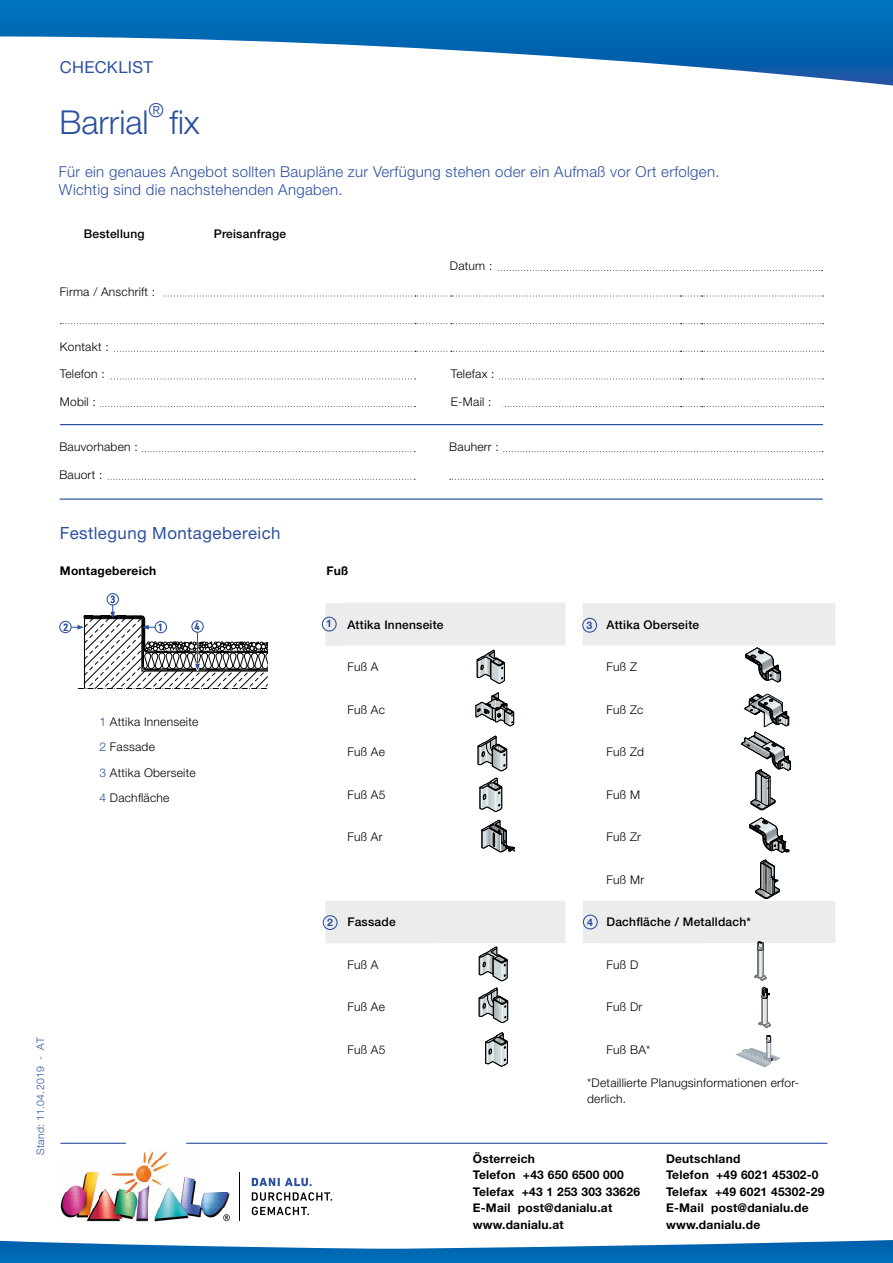
<style>
.page{position:relative;width:893px;height:1263px;background:#fff}
.page>*{position:absolute;margin:0;border:0;box-sizing:border-box;transform-origin:0 0}
.t1{font:300 33px "Helvetica Neue LT Pro";color:#2c51a0}
.t2{font:300 19.2px "Helvetica Neue LT Pro";color:#2c51a0}
.t3{font:16.8px "Helvetica Neue LT Pro";letter-spacing:.025em;color:#2c51a0}
.t4{font:16.5px "Helvetica Neue LT Pro";letter-spacing:.02em;color:#2c51a0}
.t5{font:300 15px/18px "Helvetica Neue LT Pro";letter-spacing:.02em;color:#2c51a0}
.t6{font:300 12px/25.5px "Helvetica Neue LT Pro";letter-spacing:.02em;color:#000}
.t7{font:700 12px/16.5px "Helvetica Neue LT Pro";letter-spacing:.02em;color:#000}
.t8{font:500 12px "Helvetica Neue LT Pro";letter-spacing:.02em;color:#000}
.t9{font:500 10.65px "DIN Next LT Pro";color:#2c51a0;scale:.9 1}
.t10{font:300 10.5px "Helvetica Neue LT Pro";letter-spacing:.02em;color:#2c51a0}
.t11{font:700 10.5px "Helvetica Neue LT Pro";color:#2c51a0}
.s1{color:#fff}
.s2{color:#2c51a0}
</style>
<div class="page">
<svg style="left:0;top:0;width:893px;height:86px"></svg>
<svg style="left:0;top:1240px;width:893px;height:23px"></svg>
<hr style="left:60px;top:1143px;width:66px;height:1px;background:#2c51a0">
<hr style="left:186px;top:1143px;width:642px;height:1px;background:#2c51a0">
<img style="left:60px;top:1150px;width:180px;height:72px">
<svg style="left:252px;top:1178px;width:60px;height:8px"></svg>
<svg style="left:252px;top:1192px;width:80px;height:9px"></svg>
<svg style="left:252px;top:1207px;width:57px;height:8px"></svg>
<hr style="left:240px;top:1172px;width:1px;height:49px;background:#000">
<div style="left:107px;top:593px;width:12px;height:12px;border:1px solid #2c51a0;border-radius:50%"></div>
<div style="left:60px;top:621px;width:12px;height:12px;border:1px solid #2c51a0;border-radius:50%"></div>
<svg style="left:68px;top:602px;width:200px;height:87px"></svg>
<div style="left:155px;top:621px;width:12px;height:12px;background:#fff;border-radius:50%"></div>
<div style="left:155px;top:621px;width:12px;height:12px;border:1px solid #2c51a0;border-radius:50%"></div>
<svg style="left:325px;top:603px;width:510px;height:340px;fill:#ececec"></svg>
<svg style="left:344px;top:646px;width:491px;height:422px"></svg>
<svg style="left:566px;top:603px;width:16px;height:465px"></svg>
<hr style="left:344px;top:603px;width:92px;height:1px;background:#ececec">
<hr style="left:436px;top:603px;width:130px;height:1px;background:#ececec">
<svg style="left:476px;top:649px;width:30px;height:36px"></svg>
<svg style="left:745px;top:647px;width:36px;height:36px"></svg>
<svg style="left:475px;top:692px;width:39px;height:35px"></svg>
<svg style="left:477px;top:735px;width:31px;height:78px"></svg>
<svg style="left:482px;top:820px;width:33px;height:32px"></svg>
<svg style="left:749px;top:817px;width:40px;height:36px"></svg>
<svg style="left:755px;top:860px;width:25px;height:39px"></svg>
<svg style="left:478px;top:946px;width:31px;height:78px"></svg>
<svg style="left:758px;top:987px;width:13px;height:41px"></svg>
<svg style="left:485px;top:1031px;width:24px;height:37px"></svg>
<div style="left:322px;top:617px;width:15px;height:14px;border:1px solid #2c51a0;border-radius:50%"></div>
<div style="left:323px;top:915px;width:15px;height:15px;border:1px solid #2c51a0;border-radius:50%"></div>
<div style="left:582px;top:618px;width:15px;height:15px;border:1px solid #2c51a0;border-radius:50%"></div>
<div style="left:583px;top:914px;width:15px;height:15px;border:1px solid #2c51a0;border-radius:50%"></div>
<svg style="left:163px;top:296px;width:661px;height:1px"></svg>
<svg style="left:60px;top:323px;width:764px;height:1px"></svg>
<svg style="left:114px;top:351px;width:710px;height:1px"></svg>
<svg style="left:109px;top:378px;width:306px;height:1px"></svg>
<svg style="left:499px;top:378px;width:325px;height:1px"></svg>
<svg style="left:100px;top:406px;width:315px;height:1px"></svg>
<svg style="left:504px;top:406px;width:320px;height:1px"></svg>
<svg style="left:496px;top:270px;width:327px;height:1px"></svg>
<svg style="left:142px;top:451px;width:273px;height:1px"></svg>
<svg style="left:107px;top:479px;width:308px;height:1px"></svg>
<svg style="left:503px;top:451px;width:320px;height:1px"></svg>
<svg style="left:450px;top:479px;width:373px;height:1px"></svg>
<svg style="left:735px;top:1035px;width:46px;height:32px"></svg>
<svg style="left:754px;top:941px;width:12px;height:39px"></svg>
<svg style="left:741px;top:693px;width:50px;height:118px"></svg>
<hr style="left:60px;top:498px;width:763px;height:2px;background:#2c51a0">
<hr style="left:60px;top:424px;width:763px;height:1px;background:#2c51a0">
<h3 class="t4" style="left:60px;top:57px;width:95px">CHECKLIST</h3>
<h2 class="t2" style="left:149px;top:99px;width:17px">®</h2>
<h1 class="t1" style="left:60px;top:102px;width:90px">Barrial</h1>
<h1 class="t1" style="left:169px;top:102px;width:32px">fix</h1>
<p class="t5" style="left:59px;top:163px;width:662px">Für ein genaues Angebot sollten Baupläne zur Verfügung stehen oder ein Aufmaß vor Ort erfolgen.<br>Wichtig sind die nachstehenden Angaben.</p>
<p class="t8" style="left:214px;top:227px;width:74px">Preisanfrage</p>
<p class="t8" style="left:84px;top:227px;width:62px">Bestellung</p>
<p class="t6" style="left:60px;top:278px;width:101px">Firma / Anschrift :<span class="s1">.</span></p>
<p class="t6" style="left:450px;top:253px;width:44px">Datum :</p>
<p class="t6" style="left:60px;top:334px;width:50px">Kontakt :</p>
<p class="t6" style="left:60px;top:361px;width:46px">Telefon :</p>
<p class="t6" style="left:451px;top:361px;width:45px">Telefax :</p>
<p class="t6" style="left:60px;top:389px;width:38px">Mobil :</p>
<p class="t6" style="left:451px;top:389px;width:49px">E-Mail :<span class="s1">..</span></p>
<p class="t6" style="left:59px;top:434px;width:80px">Bauvorhaben :</p>
<p class="t6" style="left:449px;top:434px;width:51px">Bauherr :</p>
<p class="t6" style="left:59px;top:462px;width:45px">Bauort :</p>
<p class="t10" style="left:34px;top:1155px;width:119px;rotate:-90deg">Stand: 11.04.2019 - AT</p>
<h3 class="t3" style="left:60px;top:522px;width:222px">Festlegung Montagebereich</h3>
<p class="t7" style="left:60px;top:562px;width:98px">Montagebereich</p>
<p class="t7" style="left:326px;top:562px;width:24px">Fuß</p>
<p class="t9" style="left:110px;top:593px;width:7px">3</p>
<p class="t9" style="left:63px;top:621px;width:7px">2</p>
<p class="t9" style="left:158px;top:621px;width:7px">1</p>
<p class="t9" style="left:194px;top:620px;width:7px">4</p>
<p class="t6" style="left:99px;top:709px;width:100px"><span class="s2">1</span> Attika Innenseite<br><span class="s2">2</span> Fassade<br><span class="s2">3</span> Attika Oberseite<br><span class="s2">4</span> Dachfläche</p>
<p class="t11" style="left:326px;top:617px;width:7px">1</p>
<p class="t11" style="left:327px;top:916px;width:7px">2</p>
<p class="t8" style="left:347px;top:617px;width:98px">Attika Innenseite</p>
<p class="t8" style="left:606px;top:617px;width:94px">Attika Oberseite</p>
<p class="t6" style="left:347px;top:654px;width:33px">Fuß A</p>
<p class="t6" style="left:606px;top:654px;width:32px">Fuß Z</p>
<p class="t6" style="left:347px;top:696px;width:39px">Fuß Ac</p>
<p class="t6" style="left:606px;top:696px;width:38px">Fuß Zc</p>
<p class="t6" style="left:347px;top:739px;width:39px">Fuß Ae</p>
<p class="t6" style="left:606px;top:739px;width:39px">Fuß Zd</p>
<p class="t6" style="left:347px;top:781px;width:40px">Fuß A5</p>
<p class="t6" style="left:606px;top:781px;width:35px">Fuß M</p>
<p class="t6" style="left:347px;top:824px;width:37px">Fuß Ar</p>
<p class="t6" style="left:606px;top:824px;width:36px">Fuß Zr</p>
<p class="t6" style="left:606px;top:866px;width:39px">Fuß Mr</p>
<p class="t8" style="left:347px;top:915px;width:50px">Fassade</p>
<p class="t8" style="left:606px;top:915px;width:146px">Dachfläche / Metalldach*</p>
<p class="t6" style="left:347px;top:952px;width:33px">Fuß A</p>
<p class="t6" style="left:606px;top:952px;width:33px">Fuß D</p>
<p class="t6" style="left:347px;top:994px;width:39px">Fuß Ae</p>
<p class="t6" style="left:606px;top:994px;width:37px">Fuß Dr</p>
<p class="t6" style="left:347px;top:1037px;width:40px">Fuß A5</p>
<p class="t6" style="left:606px;top:1037px;width:45px">Fuß BA*</p>
<p class="t11" style="left:587px;top:618px;width:7px">3</p>
<p class="t11" style="left:587px;top:915px;width:7px">4</p>
<p class="t6" style="left:587px;top:1074px;width:214px;line-height:16.8px">*Detaillierte Planugsinformationen erfor&shy;derlich.</p>
<p class="t7" style="left:473px;top:1150px;width:169px">Österreich<br>Telefon +43 650 6500 000<br>Telefax +43 1 253 303 33626<br>E-Mail post@danialu.at www.danialu.at</p>
<p class="t7" style="left:666px;top:1150px;width:160px">Deutschland<br>Telefon +49 6021 45302-0<br>Telefax +49 6021 45302-29<br>E-Mail post@danialu.de www.danialu.de</p>
</div>
